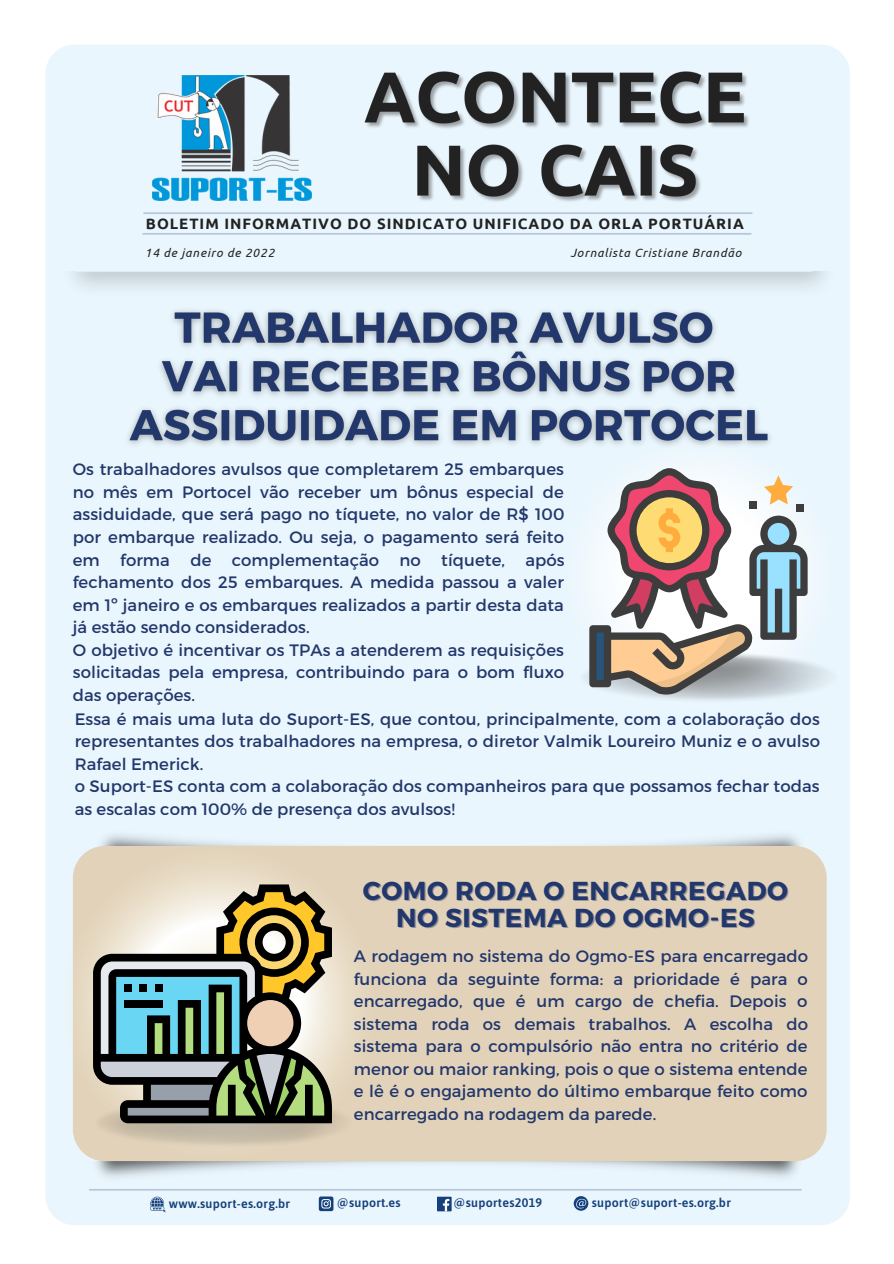
<style>
.page{position:relative;width:894px;height:1264px;background:#fff}
.page>*{position:absolute;margin:0;border:0;box-sizing:border-box;transform-origin:0 0}
.t1{font:700 25.95px/27px "Montserrat";letter-spacing:.02em;color:#22376b;text-align:center}
.t2{font:16.5px/22.5px "Montserrat";letter-spacing:.005em;color:#22376b;text-align:justify}
.t3{font:700 15px "Ubuntu";letter-spacing:.065em;color:#222}
.t4{font:600 12.45px "Asap";letter-spacing:.02em;color:#14407b}
.t5{font:italic 12px "Ubuntu";letter-spacing:.065em;color:#222}
</style>
<div class="page">
<div style="left:45px;top:45px;width:804px;height:1180px;background:#eaf6fd;border-radius:29px"></div>
<img style="left:153px;top:76px;width:158px;height:125px">
<div style="left:437px;top:1196px;width:14px;height:15px;background:#14407b"></div>
<svg style="left:443px;top:1198px;width:6px;height:13px"></svg>
<svg style="left:573px;top:1196px;width:15px;height:14px"></svg>
<svg style="left:319px;top:1196px;width:14px;height:15px"></svg>
<svg style="left:150px;top:1196px;width:16px;height:16px"></svg>
<div style="left:73px;top:845px;width:753px;height:316px;background:#e2d2ba;border-radius:32px"></div>
<svg style="left:89px;top:1189px;width:712px;height:1px"></svg>
<img style="left:364px;top:71px;width:385px;height:131px">
<svg style="left:143px;top:212px;width:609px;height:2px"></svg>
<svg style="left:142px;top:233px;width:609px;height:2px"></svg>
<svg style="left:61px;top:845px;width:315px;height:315px"></svg>
<svg style="left:93px;top:884px;width:239px;height:239px"></svg>
<svg style="left:97px;top:888px;width:231px;height:231px;background:#838b7a"></svg>
<div style="left:124px;top:984px;width:7px;height:8px;background:#000"></div>
<div style="left:139px;top:984px;width:8px;height:8px;background:#000"></div>
<div style="left:155px;top:984px;width:7px;height:8px;background:#000"></div>
<div style="left:124px;top:1000px;width:38px;height:7px;background:#000"></div>
<img style="left:584px;top:663px;width:245px;height:37px">
<svg style="left:589px;top:468px;width:218px;height:226px"></svg>
<div style="left:796px;top:504px;width:7px;height:8px;background:#3d3d3d"></div>
<div style="left:749px;top:501px;width:7px;height:7px;background:#3d3d3d"></div>
<img style="left:118px;top:289px;width:661px;height:156px">
<p class="t3" style="left:146px;top:215px;width:599px">BOLETIM INFORMATIVO DO SINDICATO UNIFICADO DA ORLA PORTUÁRIA</p>
<p class="t5" style="left:145px;top:246px;width:131px">14 de janeiro de 2022</p>
<p class="t5" style="left:570px;top:246px;width:172px">Jornalista Cristiane Brandão</p>
<p class="t2" style="left:73px;top:457px;width:493px">Os trabalhadores avulsos que completarem 25 embarques no mês em Portocel vão receber um bônus especial de assiduidade, que será pago no tíquete, no valor de R$ 100 por embarque realizado. Ou seja, o pagamento será feito em forma de complementação no tíquete, após fechamento dos 25 embarques. A medida passou a valer em 1º janeiro e os embarques realizados a partir desta data já estão sendo considerados.</p>
<p class="t2" style="left:73px;top:637px;width:493px">O objetivo é incentivar os TPAs a atenderem as requisições solicitadas pela empresa, contribuindo para o bom fluxo das operações.</p>
<p class="t2" style="left:75px;top:706px;width:746px">Essa é mais uma luta do Suport-ES, que contou, principalmente, com a colaboração dos representantes dos trabalhadores na empresa, o diretor Valmik Loureiro Muniz e o avulso Rafael Emerick.</p>
<p class="t2" style="left:75px;top:774px;width:746px">o Suport-ES conta com a colaboração dos companheiros para que possamos fechar todas as escalas com 100% de presença dos avulsos!</p>
<p class="t1" style="left:363px;top:876px;width:426px">COMO RODA O ENCARREGADO<br>NO SISTEMA DO OGMO-ES</p>
<p class="t2" style="left:354px;top:944px;width:455px">A rodagem no sistema do Ogmo-ES para encarregado funciona da seguinte forma: a prioridade é para o encarregado, que é um cargo de chefia. Depois o sistema roda os demais trabalhos. A escolha do sistema para o compulsório não entra no critério de menor ou maior ranking, pois o que o sistema entende e lê é o engajamento do último embarque feito como encarregado na rodagem da parede.</p>
<p class="t4" style="left:169px;top:1195px;width:123px">www.suport-es.org.br</p>
<p class="t4" style="left:336px;top:1195px;width:65px">@suport.es</p>
<p class="t4" style="left:453px;top:1195px;width:90px">@suportes2019</p>
<p class="t4" style="left:591px;top:1195px;width:140px">suport@suport-es.org.br</p>
</div>
